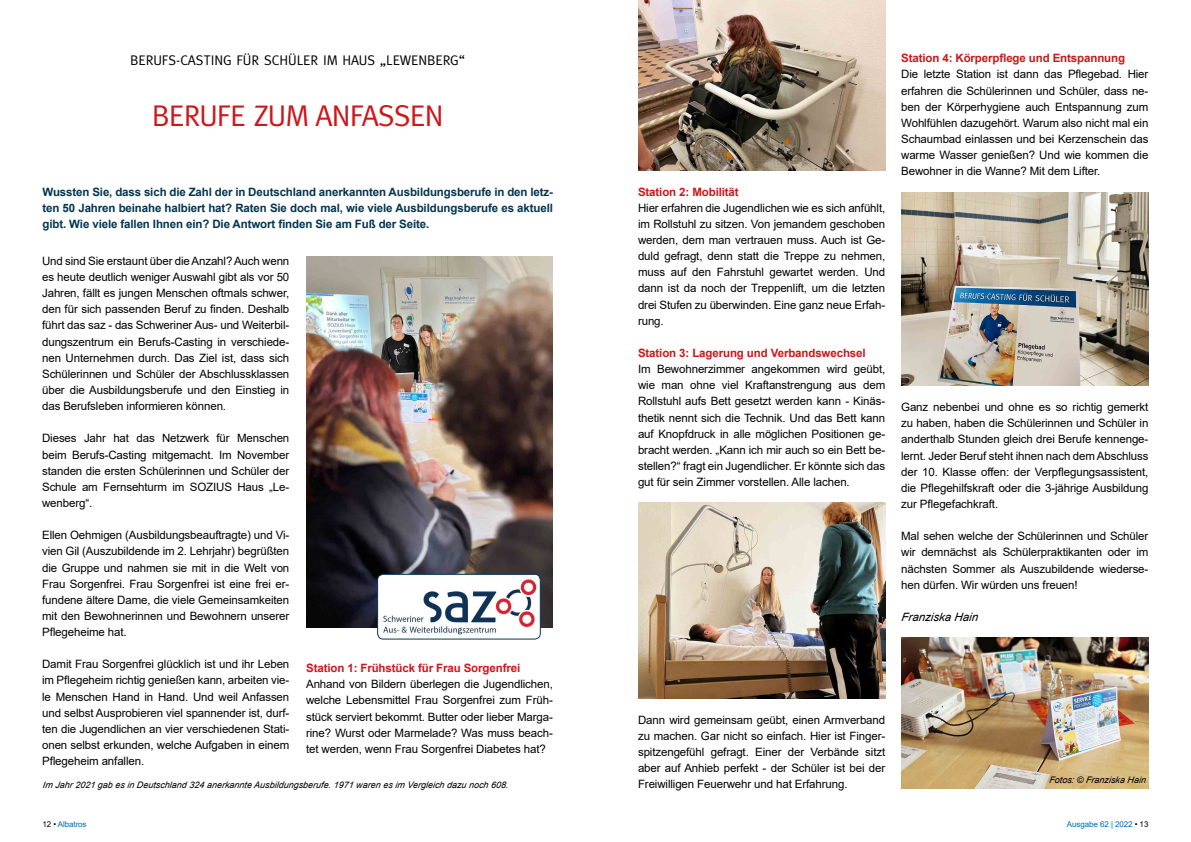
<style>
.page{position:relative;width:1191px;height:842px;background:#fff}
.page>*{position:absolute;margin:0;border:0;box-sizing:border-box;transform-origin:0 0}
.t1{font:30px "Meta";letter-spacing:-.025em;color:#cd171a}
.t2{font:14px "Meta";color:#000}
.t3{font:11.5px/16.1px "Arial";letter-spacing:-.01em;color:#000;text-align:justify}
.t4{font:700 11.5px/16.1px "Arial";letter-spacing:-.01em;color:#003653;text-align:justify}
.t5{font:italic 11.5px "Arial";color:#000}
.t6{font:italic 9px "Arial";color:#000}
.t7{font:8px "Arial";letter-spacing:-.01em;color:#0069b4}
.s1{font-weight:700;color:#cd171a}
.s2{color:#000}
</style>
<div class="page">
<img style="left:306px;top:257px;width:247px;height:371px">
<img style="left:377px;top:574px;width:163px;height:65px">
<div style="left:377px;top:574px;width:163px;height:65px;border:1px solid #003653;border-radius:6px"></div>
<img style="left:638px;top:0;width:247px;height:170px">
<img style="left:638px;top:503px;width:247px;height:195px">
<img style="left:901px;top:192px;width:247px;height:194px">
<img style="left:901px;top:638px;width:247px;height:150px">
<p class="t2" style="left:130px;top:52px;width:336px">BERUFS-CASTING FÜR SCHÜLER IM HAUS „LEWENBERG“</p>
<p class="t1" style="left:152px;top:98px;width:293px">BERUFE ZUM ANFASSEN</p>
<p class="t4" style="left:43px;top:184px;width:512px">Wussten Sie, dass sich die Zahl der in Deutschland anerkannten Ausbildungsberufe in den letz&shy;ten 50 Jahren beinahe halbiert hat? Raten Sie doch mal, wie viele Ausbildungsberufe es aktuell gibt. Wie viele fallen Ihnen ein? Die Antwort finden Sie am Fuß der Seite.</p>
<p class="t3" style="left:42px;top:253px;width:249px">Und sind Sie erstaunt über die Anzahl? Auch wenn es heute deutlich weniger Auswahl gibt als vor 50<br>Jahren, fällt es jungen Menschen oftmals schwer, den für sich passenden Beruf zu finden. Deshalb führt das saz - das Schweriner Aus- und Weiterbil&shy;dungszentrum ein Berufs-Casting in verschiede&shy;nen Unternehmen durch. Das Ziel ist, dass sich Schülerinnen und Schüler der Abschlussklassen über die Ausbildungsberufe und den Einstieg in das Berufsleben informieren können.</p>
<p class="t3" style="left:42px;top:430px;width:249px">Dieses Jahr hat das Netzwerk für Menschen beim Berufs-Casting mitgemacht. Im November standen die ersten Schülerinnen und Schüler der Schule am Fernsehturm im SOZIUS Haus „Le&shy;wenberg“.</p>
<p class="t3" style="left:42px;top:527px;width:249px">Ellen Oehmigen (Ausbildungsbeauftragte) und Vi&shy;vien Gil (Auszubildende im 2. Lehrjahr) begrüßten die Gruppe und nahmen sie mit in die Welt von Frau Sorgenfrei. Frau Sorgenfrei ist eine frei er&shy;fundene ältere Dame, die viele Gemeinsamkeiten mit den Bewohnerinnen und Bewohnern unserer Pflegeheime hat.</p>
<p class="t3" style="left:42px;top:656px;width:249px">Damit Frau Sorgenfrei glücklich ist und ihr Leben im Pflegeheim richtig genießen kann, arbeiten vie&shy;le Menschen Hand in Hand. Und weil Anfassen und selbst Ausprobieren viel spannender ist, durf&shy;ten die Jugendlichen an vier verschiedenen Stati&shy;onen selbst erkunden, welche Aufgaben in einem Pflegeheim anfallen.</p>
<p class="t3" style="left:306px;top:660px;width:248px;text-align:left"><span class="s1">Station 1: Frühstück für Frau Sorgenfrei </span>Anhand von Bildern überlegen die Jugendlichen, welche Lebensmittel Frau Sorgenfrei zum Früh&shy;stück serviert bekommt. Butter oder lieber Marga&shy;rine? Wurst oder Marmelade? Was muss beach&shy;tet werden, wenn Frau Sorgenfrei Diabetes hat?</p>
<p class="t3" style="left:638px;top:183px;width:249px;text-align:left"><span class="s1">Station 2: Mobilität<br></span>Hier erfahren die Jugendlichen wie es sich anfühlt, im Rollstuhl zu sitzen. Von jemandem geschoben werden, dem man vertrauen muss. Auch ist Ge&shy;duld gefragt, denn statt die Treppe zu nehmen, muss auf den Fahrstuhl gewartet werden. Und dann ist da noch der Treppenlift, um die letzten drei Stufen zu überwinden. Eine ganz neue Erfah&shy;rung.</p>
<p class="t3" style="left:638px;top:345px;width:249px;text-align:left"><span class="s1">Station 3: Lagerung und Verbandswechsel<br></span>Im Bewohnerzimmer angekommen wird geübt, wie man ohne viel Kraftanstrengung aus dem Rollstuhl aufs Bett gesetzt werden kann - Kinäs&shy;thetik nennt sich die Technik. Und das Bett kann auf Knopfdruck in alle möglichen Positionen ge&shy;bracht werden. „Kann ich mir auch so ein Bett be&shy;stellen?“ fragt ein Jugendlicher. Er könnte sich das gut für sein Zimmer vorstellen. Alle lachen.</p>
<p class="t3" style="left:638px;top:712px;width:249px">Dann wird gemeinsam geübt, einen Armverband zu machen. Gar nicht so einfach. Hier ist Finger&shy;spitzengefühl gefragt. Einer der Verbände sitzt aber auf Anhieb perfekt - der Schüler ist bei der</p>
<p class="t6" style="left:43px;top:779px;width:469px">Im Jahr 2021 gab es in Deutschland 324 anerkannte Ausbildungsberufe. 197 1 waren es im Vergleich dazu noch 608.</p>
<p class="t3" style="left:638px;top:776px;width:211px">Freiwilligen Feuerwehr und hat Erfahrung.</p>
<p class="t3" style="left:901px;top:50px;width:249px;text-align:left"><span class="s1">Station 4: Körperpflege und Entspannung<br></span>Die letzte Station ist dann das Pflegebad. Hier erfahren die Schülerinnen und Schüler, dass ne&shy;ben der Körperhygiene auch Entspannung zum Wohlfühlen dazugehört. Warum also nicht mal ein Schaumbad einlassen und bei Kerzenschein das warme Wasser genießen? Und wie kommen die Bewohner in die Wanne? Mit dem Lifter.</p>
<p class="t3" style="left:901px;top:399px;width:249px">Ganz nebenbei und ohne es so richtig gemerkt zu haben, haben die Schülerinnen und Schüler in anderthalb Stunden gleich drei Berufe kennenge&shy;lernt. Jeder Beruf steht ihnen nach dem Abschluss der 10. Klasse offen: der Verpflegungsassistent, die Pflegehilfskraft oder die 3-jährige Ausbildung zur Pflegefachkraft.</p>
<p class="t3" style="left:901px;top:528px;width:249px">Mal sehen welche der Schülerinnen und Schüler wir demnächst als Schülerpraktikanten oder im nächsten Sommer als Auszubildende wiederse&shy;hen dürfen. Wir würden uns freuen!</p>
<p class="t5" style="left:901px;top:609px;width:80px">Franziska Hain</p>
<p class="t6" style="left:1049px;top:774px;width:100px">Fotos: © Franziska Hain</p>
<p class="t7" style="left:43px;top:819px;width:46px"><span class="s2">12 •</span> Albatros</p>
<p class="t7" style="left:1067px;top:819px;width:83px">Ausgabe 62 | 2022 <span class="s2">• 13</span></p>
</div>
